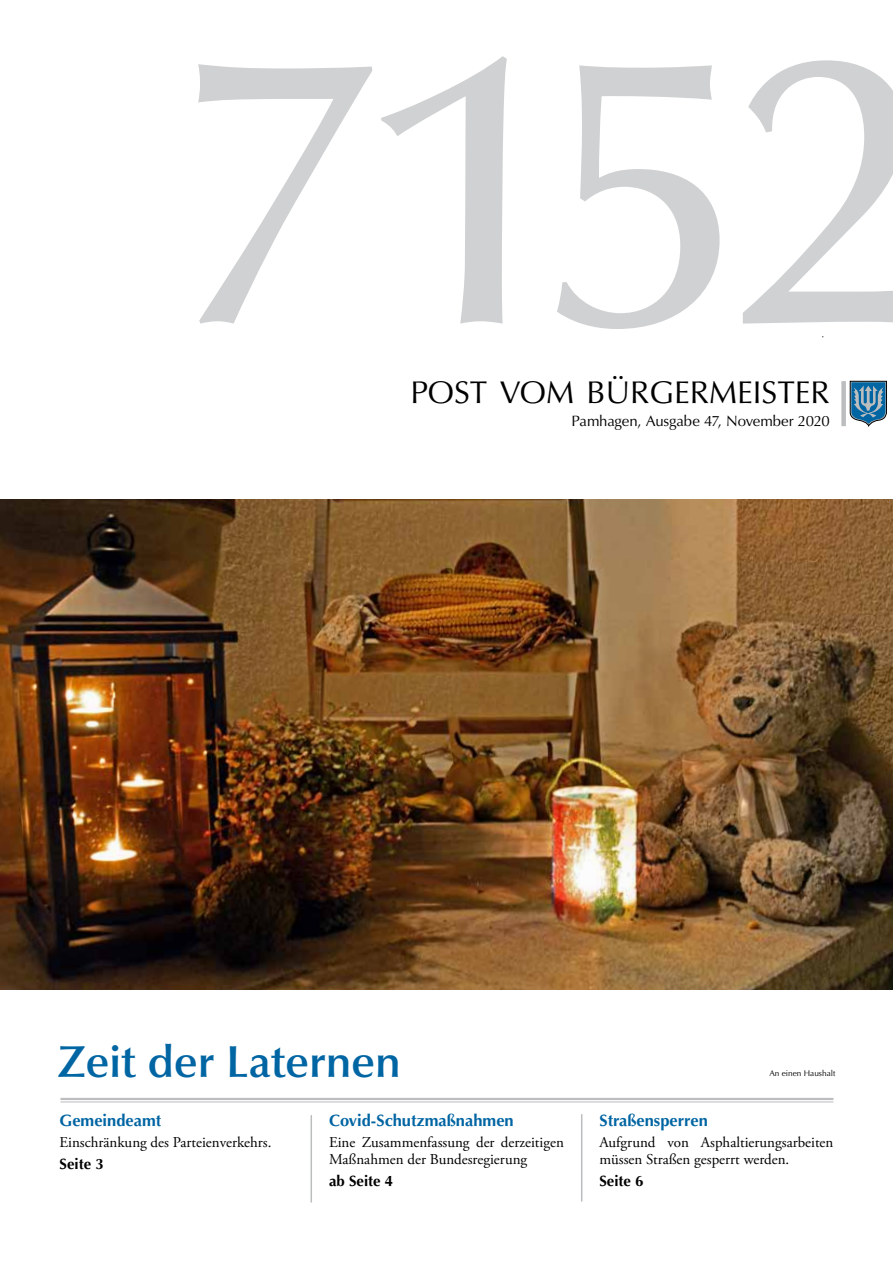
<style>
.page{position:relative;width:893px;height:1263px;background:#fff}
.page>*{position:absolute;margin:0;border:0;box-sizing:border-box;transform-origin:0 0}
.t1{font:600 45px "Optima LT Std";letter-spacing:-.005em;color:#0065a3}
.t2{font:31.5px "Optima LT Std";color:#000}
.t3{font:700 16.5px "Optima LT Std";color:#0065a3}
.t4{font:15px/16.5px "Adobe Garamond Pro";color:#000}
.t5{font:15px "Optima LT Std";letter-spacing:-.015em;color:#000}
.t6{font:700 15px "Optima LT Std";color:#000}
.t7{font:8.25px "Optima LT Std";color:#000}
</style>
<div class="page">
<img style="left:0;top:500px;width:893px;height:489px">
<hr style="left:60px;top:1098px;width:773px;height:2px;background:#bbbdbe">
<hr style="left:60px;top:1101px;width:773px;height:1px;background:#bbbdbe">
<div style="left:841px;top:381px;width:5px;height:45px;background:#bbbdbe"></div>
<svg style="left:198px;top:56px;width:695px;height:273px"></svg>
<hr style="left:581px;top:1114px;width:1px;height:87px;background:#bbbdbe">
<hr style="left:311px;top:1115px;width:1px;height:87px;background:#bbbdbe">
<svg style="left:849px;top:381px;width:38px;height:45px"></svg>
<h2 class="t2" style="left:410px;top:374px;width:421px">POST VOM BÜRGERMEISTER</h2>
<p class="t5" style="left:571px;top:412px;width:260px">Pamhagen, Ausgabe 47, November 2020</p>
<h1 class="t1" style="left:58px;top:1035px;width:344px">Zeit der Laternen</h1>
<p class="t3" style="left:60px;top:1111px;width:103px">Gemeindeamt</p>
<p class="t4" style="left:60px;top:1134px;width:213px">Einschränkung des Parteienverkehrs.</p>
<p class="t6" style="left:60px;top:1155px;width:46px">Seite 3</p>
<p class="t3" style="left:329px;top:1111px;width:186px">Covid-Schutzmaßnahmen</p>
<p class="t4" style="left:329px;top:1135px;width:236px">Eine Zusammenfassung der derzeitigen<br>Maßnahmen der Bundesregierung</p>
<p class="t6" style="left:329px;top:1172px;width:66px">ab Seite 4</p>
<p class="t7" style="left:769px;top:1068px;width:68px">An einen Haushalt</p>
<p class="t3" style="left:599px;top:1111px;width:110px">Straßensperren</p>
<p class="t4" style="left:599px;top:1134px;width:235px">Aufgrund von Asphaltierungsarbeiten müssen Straßen gesperrt werden.</p>
<p class="t6" style="left:599px;top:1172px;width:46px">Seite 6</p>
</div>
